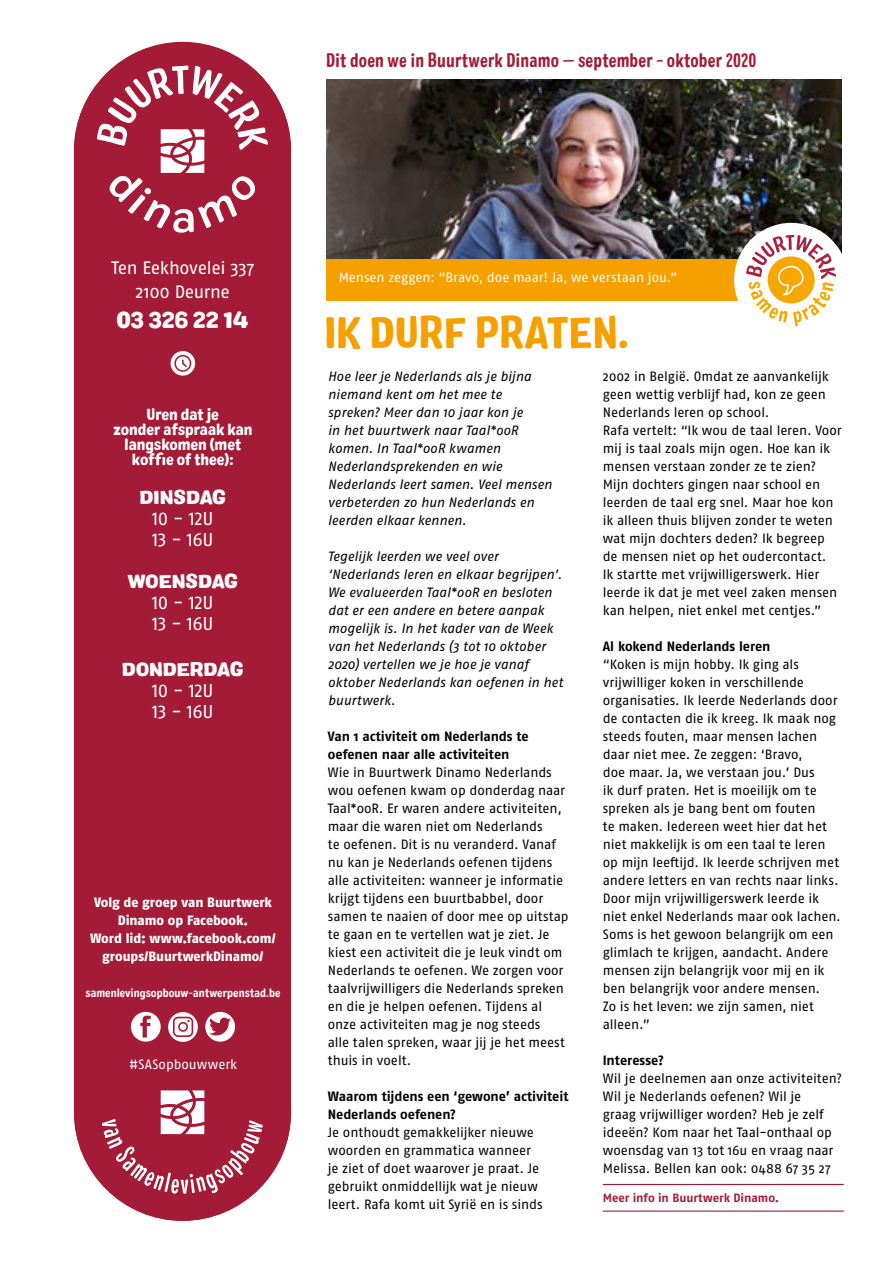
<style>
.page{position:relative;width:893px;height:1263px;background:#fff}
.page>*{position:absolute;margin:0;border:0;box-sizing:border-box;transform-origin:0 0}
.t1{font:43.5px "Colby Nr Blk";color:#f6a000}
.t2{font:22.5px "Colby St Blk";letter-spacing:-.015em;color:#fff}
.t3{font:19.5px "Colby Cd Bld";letter-spacing:.005em;color:#a31b37}
.t4{font:18.6px/21px "Fago OT";letter-spacing:-.025em;color:#fff}
.t5{font:18.6px "Colby St Blk";letter-spacing:-.02em;color:#fff}
.t6{font:18px/24px "Fago OT";letter-spacing:-.02em;color:#fff;text-align:center}
.t7{font:16.05px/14.9px "Colby Nr Blk";letter-spacing:-.01em;color:#fff;text-align:center}
.t8{font:13.5px/18px "Fago OT";letter-spacing:-.01em;color:#000}
.t9{font:italic 13.5px/18px "Fago OT";letter-spacing:-.005em;color:#000}
.t10{font:700 13.5px/18px "Fago OT";letter-spacing:-.01em;color:#000}
.t11{font:800 13.5px/18px "Fago OT";letter-spacing:-.005em;color:#fff;text-align:center}
.t12{font:13.5px "Fago OT";letter-spacing:-.005em;color:#fff}
.t13{font:12px "Colby Nr Bld";color:#fff}
.t14{font:700 12px "Fago OT";letter-spacing:-.005em;color:#a31b37}
</style>
<div class="page">
<div style="left:74px;top:42px;width:217px;height:1179px;background:#a31b37;border-radius:109px"></div>
<svg style="left:102px;top:1090px;width:161px;height:104px"></svg>
<svg style="left:171px;top:351px;width:24px;height:25px"></svg>
<svg style="left:131px;top:1012px;width:30px;height:30px"></svg>
<svg style="left:168px;top:1012px;width:30px;height:30px"></svg>
<div style="left:180px;top:1023px;width:6px;height:7px;background:#fff;border-radius:50%"></div>
<svg style="left:205px;top:1012px;width:30px;height:30px"></svg>
<svg style="left:97px;top:65px;width:171px;height:168px"></svg>
<div style="left:326px;top:259px;width:515px;height:41px;background:#f6a000"></div>
<hr style="left:603px;top:1184px;width:241px;height:1px;background:#a31b37">
<hr style="left:603px;top:1210px;width:241px;height:2px;background:#a31b37">
<img style="left:326px;top:80px;width:516px;height:179px">
<div style="left:734px;top:223px;width:114px;height:114px;background:#fff;border-radius:50%"></div>
<svg style="left:746px;top:235px;width:90px;height:91px"></svg>
<h3 class="t3" style="left:326px;top:48px;width:432px">Dit doen we in Buurtwerk Dinamo — september - oktober 2020</h3>
<h3 class="t6" style="left:111px;top:256px;width:145px">Ten Eekhovelei 337<br>2100 Deurne</h3>
<h2 class="t2" style="left:116px;top:304px;width:134px">03 326 22 14</h2>
<p class="t7" style="left:113px;top:407px;width:141px">Uren dat je<br>zonder afspraak kan langskomen (met koffie of thee):</p>
<h3 class="t5" style="left:139px;top:485px;width:88px">DINSDAG</h3>
<h3 class="t4" style="left:152px;top:508px;width:63px">10 - 12U<br>13 - 16U</h3>
<h3 class="t5" style="left:127px;top:569px;width:112px">WOENSDAG</h3>
<h3 class="t4" style="left:152px;top:592px;width:63px">10 - 12U<br>13 - 16U</h3>
<h3 class="t5" style="left:122px;top:657px;width:123px">DONDERDAG</h3>
<h3 class="t4" style="left:152px;top:680px;width:63px">10 - 12U<br>13 - 16U</h3>
<p class="t11" style="left:90px;top:893px;width:187px">Volg de groep van Buurtwerk<br>Dinamo op Facebook.<br>Word lid: www.facebook.com/ groups/BuurtwerkDinamo/</p>
<p class="t13" style="left:85px;top:985px;width:197px">samenlevingsopbouw-antwerpenstad.be</p>
<p class="t12" style="left:129px;top:1056px;width:110px">#SASopbouwwerk</p>
<p class="t12" style="left:339px;top:269px;width:340px">Mensen zeggen: “Bravo, doe maar! Ja, we verstaan jou.”</p>
<h1 class="t1" style="left:324px;top:305px;width:307px">IK DURF PRATEN.</h1>
<p class="t8" style="left:603px;top:367px;width:240px">2002 in België. Omdat ze aanvankelijk geen wettig verblijf had, kon ze geen Nederlands leren op school.<br>Rafa vertelt: “Ik wou de taal leren. Voor mij is taal zoals mijn ogen. Hoe kan ik mensen verstaan zonder ze te zien?<br>Mijn dochters gingen naar school en leerden de taal erg snel. Maar hoe kon ik alleen thuis blijven zonder te weten wat mijn dochters deden? Ik begreep de mensen niet op het oudercontact.<br>Ik startte met vrijwilligerswerk. Hier leerde ik dat je met veel zaken mensen kan helpen, niet enkel met centjes.”</p>
<p class="t10" style="left:603px;top:637px;width:169px">Al kokend Nederlands leren</p>
<p class="t8" style="left:603px;top:655px;width:240px">“Koken is mijn hobby. Ik ging als vrijwilliger koken in verschillende organisaties. Ik leerde Nederlands door de contacten die ik kreeg. Ik maak nog steeds fouten, maar mensen lachen daar niet mee. Ze zeggen: ‘Bravo,<br>doe maar. Ja, we verstaan jou.’ Dus<br>ik durf praten. Het is moeilijk om te spreken als je bang bent om fouten<br>te maken. Iedereen weet hier dat het niet makkelijk is om een taal te leren op mijn leeftijd. Ik leerde schrijven met andere letters en van rechts naar links.<br>Door mijn vrijwilligerswerk leerde ik niet enkel Nederlands maar ook lachen.<br>Soms is het gewoon belangrijk om een glimlach te krijgen, aandacht. Andere mensen zijn belangrijk voor mij en ik ben belangrijk voor andere mensen.<br>Zo is het leven: we zijn samen, niet alleen.”</p>
<p class="t10" style="left:603px;top:1051px;width:63px">Interesse?</p>
<p class="t8" style="left:603px;top:1069px;width:241px">Wil je deelnemen aan onze activiteiten?<br>Wil je Nederlands oefenen? Wil je<br>graag vrijwilliger worden? Heb je zelf ideeën? Kom naar het Taal-onthaal op woensdag van 13 tot 16u en vraag naar Melissa. Bellen kan ook: 0488 67 35 27</p>
<p class="t14" style="left:603px;top:1191px;width:178px">Meer info in Buurtwerk Dinamo.</p>
<p class="t9" style="left:328px;top:367px;width:226px">Hoe leer je Nederlands als je bijna niemand kent om het mee te spreken? Meer dan 10 jaar kon je<br>in het buurtwerk naar Taal*ooR komen. In Taal*ooR kwamen<br>Nederlandsprekenden en wie<br>Nederlands leert samen. Veel mensen verbeterden zo hun Nederlands en leerden elkaar kennen.</p>
<p class="t9" style="left:328px;top:547px;width:236px">Tegelijk leerden we veel over ‘Nederlands leren en elkaar begrijpen’.<br>We evalueerden Taal*ooR en besloten dat er een andere en betere aanpak mogelijk is. In het kader van de Week van het Nederlands (3 tot 10 oktober<br>2020) vertellen we je hoe je vanaf oktober Nederlands kan oefenen in het buurtwerk.</p>
<p class="t10" style="left:328px;top:727px;width:203px">Van 1 activiteit om Nederlands te oefenen naar alle activiteiten</p>
<p class="t8" style="left:328px;top:763px;width:242px">Wie in Buurtwerk Dinamo Nederlands wou oefenen kwam op donderdag naar Taal*ooR. Er waren andere activiteiten, maar die waren niet om Nederlands<br>te oefenen. Dit is nu veranderd. Vanaf nu kan je Nederlands oefenen tijdens alle activiteiten: wanneer je informatie krijgt tijdens een buurtbabbel, door samen te naaien of door mee op uitstap te gaan en te vertellen wat je ziet. Je kiest een activiteit die je leuk vindt om Nederlands te oefenen. We zorgen voor taalvrijwilligers die Nederlands spreken en die je helpen oefenen. Tijdens al onze activiteiten mag je nog steeds<br>alle talen spreken, waar jij je het meest thuis in voelt.</p>
<p class="t10" style="left:328px;top:1087px;width:242px">Waarom tijdens een ‘gewone’ activiteit<br>Nederlands oefenen?</p>
<p class="t8" style="left:328px;top:1123px;width:216px">Je onthoudt gemakkelijker nieuwe woorden en grammatica wanneer je ziet of doet waarover je praat. Je gebruikt onmiddellijk wat je nieuw leert. Rafa komt uit Syrië en is sinds</p>
</div>
